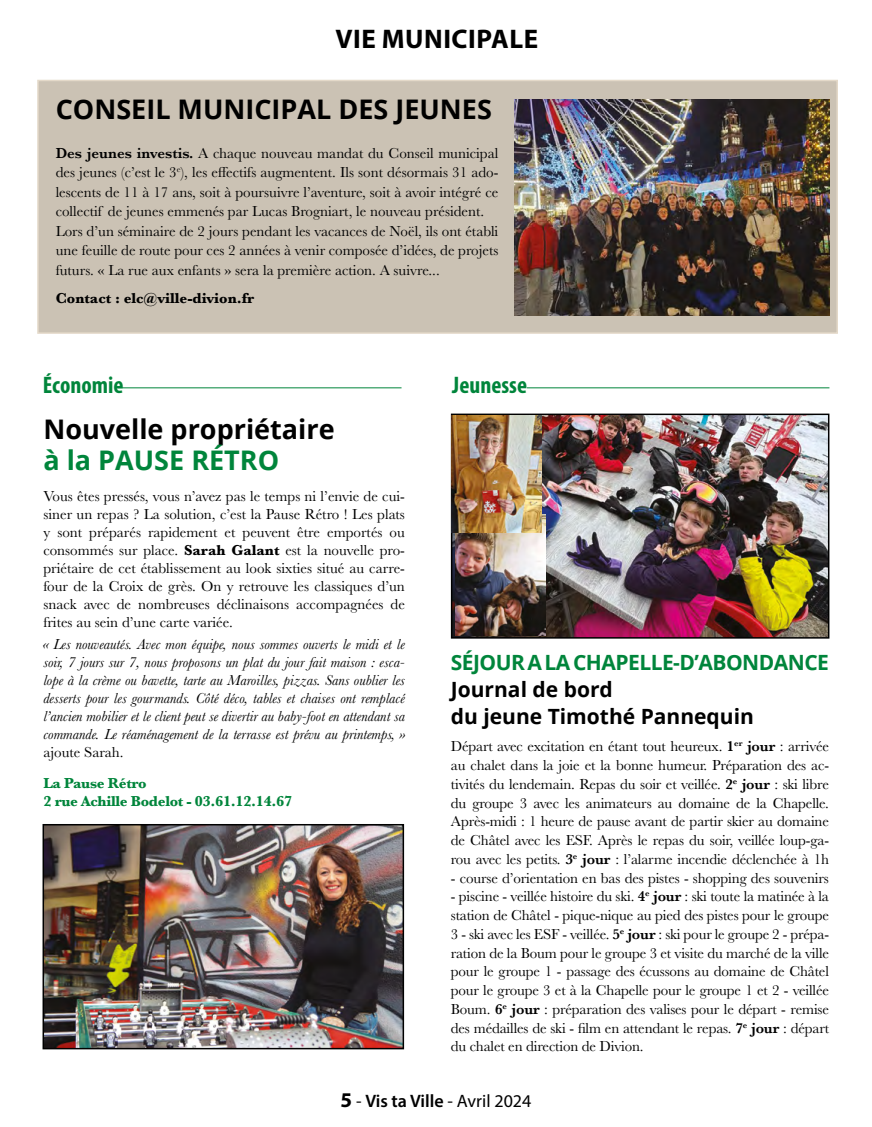
<style>
.page{position:relative;width:872px;height:1127px;background:#fff}
.page>*{position:absolute;margin:0;border:0;box-sizing:border-box;transform-origin:0 0}
.t1{font:700 27px "Open Sans";color:#000}
.t2{font:700 27px "Open Sans";color:#00853b}
.t3{font:700 27px "Myriad Pro";letter-spacing:.02em;color:#000}
.t4{font:700 condensed 24px "Myriad Pro";color:#00853b}
.t5{font:700 21px/27px "Open Sans";color:#000}
.t6{font:700 21px "Open Sans";letter-spacing:-.025em;color:#00853b}
.t7{font:18px "Myriad Pro";color:#000}
.t8{font:15px/18.8px "Baskerville";color:#000;text-align:justify}
.t9{font:italic 15px/18px "Baskerville";color:#000;text-align:justify}
.t10{font:700 15px/18px "Baskerville";letter-spacing:-.02em;color:#00853b}
.t11{font:700 15px "Baskerville";color:#000}
.s1{font-weight:600}
.s2{font-weight:700}
.s3{font-weight:700;font-size:21px}
</style>
<div class="page">
<hr style="left:117px;top:387px;width:284px;height:1px;background:#00853b">
<div style="left:38px;top:80px;width:799px;height:253px;background:#cbc2b4"></div>
<div style="left:37px;top:80px;width:801px;height:254px;border:2px solid #e4d9c9"></div>
<img style="left:454px;top:417px;width:372px;height:219px">
<div style="left:451px;top:414px;width:378px;height:225px;border:2px solid #000"></div>
<img style="left:514px;top:100px;width:315px;height:216px">
<img style="left:46px;top:827px;width:355px;height:219px">
<div style="left:43px;top:824px;width:361px;height:225px;border:2px solid #000"></div>
<hr style="left:527px;top:387px;width:302px;height:1px;background:#00853b">
<img style="left:455px;top:515px;width:90px;height:120px">
<img style="left:452px;top:416px;width:89px;height:116px">
<h1 class="t3" style="left:335px;top:21px;width:204px">VIE MUNICIPALE</h1>
<h1 class="t1" style="left:56px;top:90px;width:438px">CONSEIL MUNICIPAL DES JEUNES</h1>
<p class="t8" style="left:56px;top:144px;width:444px;line-height:19.5px;text-align:left"><span class="s1">Des jeunes investis.</span> A chaque nouveau mandat du Conseil municipal des jeunes (c’est le 3<sup>e</sup>), les effectifs augmentent. Ils sont désormais 31 ado&shy;lescents de 11 à 17 ans, soit à poursuivre l’aventure, soit à avoir intégré ce collectif de jeunes emmenés par Lucas Brogniart, le nouveau président.<br>Lors d’un séminaire de 2 jours pendant les vacances de Noël, ils ont établi une feuille de route pour ces 2 années à venir composée d’idées, de projets futurs. « La rue aux enfants » sera la première action. A suivre...</p>
<p class="t11" style="left:56px;top:288px;width:200px">Contact : elc@ville-divion.fr</p>
<h2 class="t4" style="left:43px;top:370px;width:82px">Économie</h2>
<h1 class="t1" style="left:43px;top:410px;width:293px">Nouvelle propriétaire</h1>
<h1 class="t2" style="left:43px;top:441px;width:237px">à la PAUSE RÉTRO</h1>
<p class="t8" style="left:43px;top:487px;width:363px;line-height:18px">Vous êtes pressés, vous n’avez pas le temps ni l’envie de cui&shy;siner un repas ? La solution, c’est la Pause Rétro ! Les plats y sont préparés rapidement et peuvent être emportés ou consommés sur place. <span class="s2">Sarah Galant</span> est la nouvelle pro&shy;priétaire de cet établissement au look sixties situé au carre&shy;four de la Croix de grès. On y retrouve les classiques d’un snack avec de nombreuses déclinaisons accompagnées de frites au sein d’une carte variée.</p>
<p class="t9" style="left:43px;top:635px;width:363px">« Les nouveautés. Avec mon équipe, nous sommes ouverts le midi et le soir, 7 jours sur 7, nous proposons un plat du jour fait maison : esca&shy;lope à la crème ou bavette, tarte au Maroilles, pizzas. Sans oublier les desserts pour les gourmands. Côté déco, tables et chaises ont remplacé l’ancien mobilier et le client peut se divertir au baby-foot en attendant sa commande. Le réaménagement de la terrasse est prévu au printemps, »</p>
<p class="t8" style="left:43px;top:743px;width:82px">ajoute Sarah.</p>
<p class="t10" style="left:43px;top:774px;width:250px">La Pause Rétro<br>2 rue Achille Bodelot - 03.61.12.14.67</p>
<h2 class="t4" style="left:452px;top:370px;width:76px">Jeunesse</h2>
<h3 class="t6" style="left:451px;top:648px;width:380px">SÉJOUR A LA CHAPELLE-D’ABONDANCE</h3>
<h3 class="t5" style="left:451px;top:675px;width:304px">Journal de bord<br>du jeune Timothé Pannequin</h3>
<p class="t8" style="left:451px;top:737px;width:380px">Départ avec excitation en étant tout heureux. <span class="s1">1</span><sup>er</sup> <span class="s1">jour</span> : arrivée au chalet dans la joie et la bonne humeur. Préparation des ac&shy;tivités du lendemain. Repas du soir et veillée. <span class="s1">2</span><sup>e</sup> <span class="s1">jour</span> : ski libre du groupe 3 avec les animateurs au domaine de la Chapelle.<br>Après-midi : 1 heure de pause avant de partir skier au domaine de Châtel avec les ESF. Après le repas du soir, veillée loup-ga&shy;rou avec les petits. <span class="s1">3</span><sup>e</sup> <span class="s1">jour</span> : l’alarme incendie déclenchée à 1h</p>
<p class="t8" style="left:451px;top:869px;width:379px">- course d’orientation en bas des pistes - shopping des souvenirs</p>
<p class="t8" style="left:451px;top:887px;width:380px">- piscine - veillée histoire du ski. <span class="s1">4</span><sup>e</sup> <span class="s1">jour</span> : ski toute la matinée à la station de Châtel - pique-nique au pied des pistes pour le groupe 3 - ski avec les ESF - veillée. <span class="s1">5</span><sup>e</sup> <span class="s1">jour</span> : ski pour le groupe 2 - prépa&shy;ration de la Boum pour le groupe 3 et visite du marché de la ville pour le groupe 1 - passage des écussons au domaine de Châtel pour le groupe 3 et à la Chapelle pour le groupe 1 et 2 - veillée Boum. <span class="s1">6</span><sup>e</sup> <span class="s1">jour</span> : préparation des valises pour le départ - remise des médailles de ski - film en attendant le repas. <span class="s1">7</span><sup>e</sup> <span class="s1">jour</span> : départ du chalet en direction de Divion.</p>
<p class="t7" style="left:340px;top:1089px;width:192px"><span class="s3">5</span> - <span class="s1">Vis ta Ville</span> - Avril 2024</p>
</div>
